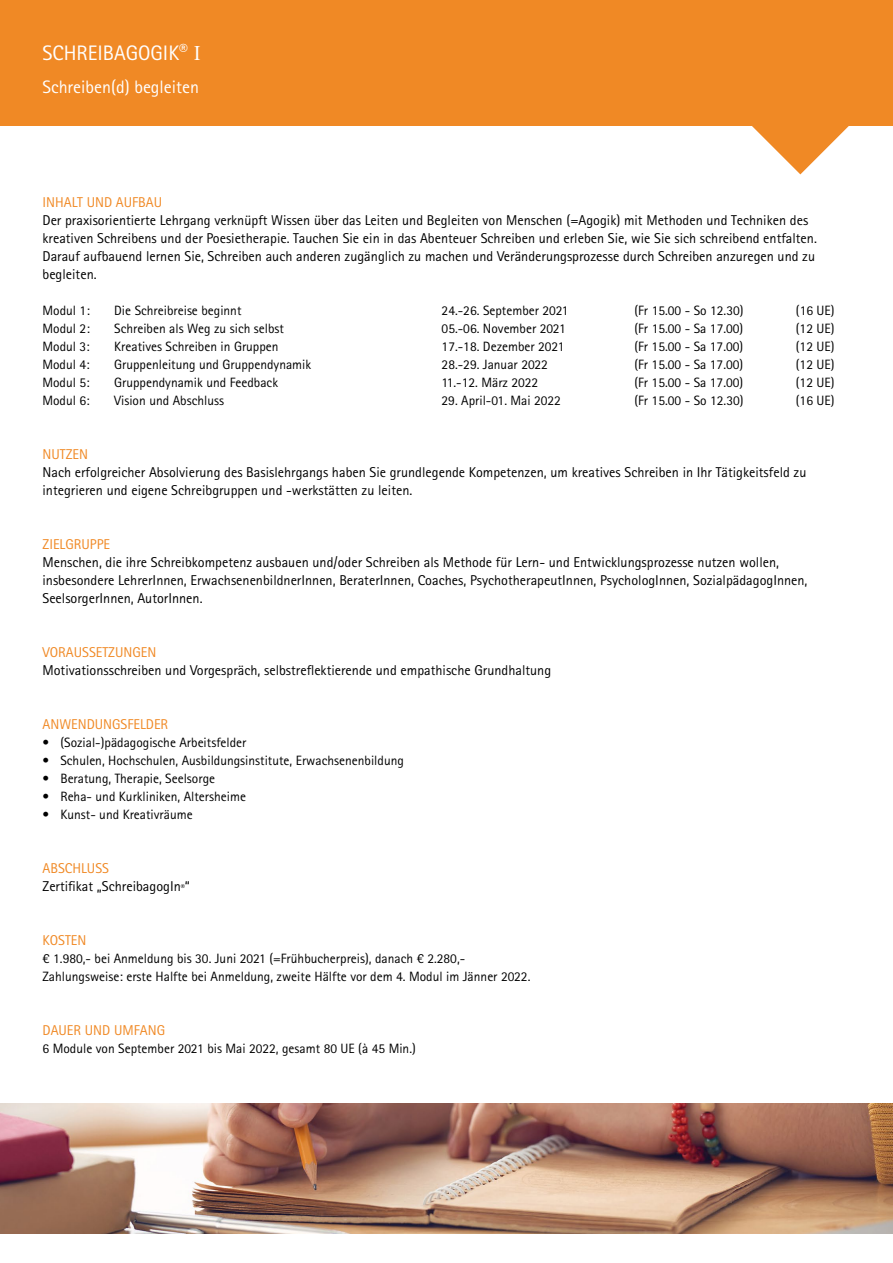
<style>
.page{position:relative;width:893px;height:1263px;background:#fff}
.page>*{position:absolute;margin:0;border:0;box-sizing:border-box;transform-origin:0 0}
.t1{font:21px "Rotis Sans Serif Std";color:#fff}
.t2{font:18px "Rotis Sans Serif Std";color:#fff}
.t3{font:14.25px/18px "Rotis Sans Serif Std";color:#000}
.t4{font:14.25px "Rotis Sans Serif Std";color:#f08925}
.t5{font:13.5px/18px "Rotis Sans Serif Std";color:#000}
.s1{font-family:"Rotis Serif Std"}
.s2{color:#f08925}
.s3{font-size:8.25px}
</style>
<div class="page">
<svg style="left:751px;top:125px;width:99px;height:49px"></svg>
<div style="left:0;top:0;width:893px;height:125px;background:#f08925"></div>
<img style="left:0;top:1103px;width:893px;height:130px">
<h1 class="t1" style="left:42px;top:41px;width:159px">SCHREIBAGOGIK<sup>®</sup> <span class="s1">I</span></h1>
<p class="t2" style="left:42px;top:77px;width:158px">Schreiben(d) begleiten</p>
<p class="t4" style="left:43px;top:194px;width:121px">INHALT UND AUFBAU</p>
<p class="t3" style="left:43px;top:211px;width:776px">Der praxisorientierte Lehrgang verknüpft Wissen über das Leiten und Begleiten von Menschen (=Agogik) mit Methoden und Techniken des kreativen Schreibens und der Poesietherapie. Tauchen Sie ein in das Abenteuer Schreiben und erleben Sie, wie Sie sich schreibend entfalten.<br>Darauf aufbauend lernen Sie, Schreiben auch anderen zugänglich zu machen und Veränderungsprozesse durch Schreiben anzuregen und zu begleiten.</p>
<p class="t5" style="left:43px;top:302px;width:49px">Modul 1:</p>
<p class="t5" style="left:114px;top:302px;width:129px">Die Schreibreise beginnt</p>
<p class="t5" style="left:442px;top:302px;width:129px">24.-26. September 2021</p>
<p class="t5" style="left:634px;top:302px;width:111px">(Fr 15.00 - So 12.30)</p>
<p class="t5" style="left:796px;top:302px;width:40px">(16 UE)</p>
<p class="t5" style="left:43px;top:320px;width:49px">Modul 2:</p>
<p class="t5" style="left:114px;top:320px;width:171px">Schreiben als Weg zu sich selbst</p>
<p class="t5" style="left:442px;top:320px;width:126px">05.-06. November 2021</p>
<p class="t5" style="left:634px;top:320px;width:110px">(Fr 15.00 - Sa 17.00)</p>
<p class="t5" style="left:796px;top:320px;width:40px">(12 UE)</p>
<p class="t5" style="left:42px;top:338px;width:49px">Modul 3:</p>
<p class="t5" style="left:114px;top:338px;width:166px">Kreatives Schreiben in Gruppen</p>
<p class="t5" style="left:442px;top:338px;width:124px">17.-18. Dezember 2021</p>
<p class="t5" style="left:634px;top:338px;width:110px">(Fr 15.00 - Sa 17.00)</p>
<p class="t5" style="left:796px;top:338px;width:40px">(12 UE)</p>
<p class="t5" style="left:42px;top:356px;width:49px">Modul 4:</p>
<p class="t5" style="left:114px;top:356px;width:199px">Gruppenleitung und Gruppendynamik</p>
<p class="t5" style="left:442px;top:356px;width:108px">28.-29. Januar 2022</p>
<p class="t5" style="left:634px;top:356px;width:110px">(Fr 15.00 - Sa 17.00)</p>
<p class="t5" style="left:796px;top:356px;width:40px">(12 UE)</p>
<p class="t5" style="left:42px;top:374px;width:49px">Modul 5:</p>
<p class="t5" style="left:114px;top:374px;width:165px">Gruppendynamik und Feedback</p>
<p class="t5" style="left:442px;top:374px;width:98px">11.-12. März 2022</p>
<p class="t5" style="left:634px;top:374px;width:110px">(Fr 15.00 - Sa 17.00)</p>
<p class="t5" style="left:796px;top:374px;width:40px">(12 UE)</p>
<p class="t5" style="left:42px;top:392px;width:49px">Modul 6:</p>
<p class="t5" style="left:114px;top:392px;width:111px">Vision und Abschluss</p>
<p class="t5" style="left:442px;top:392px;width:121px">29. April-01. Mai 2022</p>
<p class="t5" style="left:634px;top:392px;width:111px">(Fr 15.00 - So 12.30)</p>
<p class="t5" style="left:796px;top:392px;width:40px">(16 UE)</p>
<p class="t4" style="left:43px;top:446px;width:47px">NUTZEN</p>
<p class="t3" style="left:43px;top:463px;width:765px">Nach erfolgreicher Absolvierung des Basislehrgangs haben Sie grundlegende Kompetenzen, um kreatives Schreiben in Ihr Tätigkeitsfeld zu integrieren und eigene Schreibgruppen und -werkstätten zu leiten.</p>
<p class="t4" style="left:43px;top:536px;width:69px">ZIELGRUPPE</p>
<p class="t3" style="left:43px;top:553px;width:766px">Menschen, die ihre Schreibkompetenz ausbauen und/oder Schreiben als Methode für Lern- und Entwicklungsprozesse nutzen wollen, insbesondere LehrerInnen, ErwachsenenbildnerInnen, BeraterInnen, Coaches, PsychotherapeutInnen, PsychologInnen, SozialpädagogInnen,<br>SeelsorgerInnen, AutorInnen.</p>
<p class="t4" style="left:43px;top:644px;width:115px">VORAUSSETZUNGEN</p>
<p class="t3" style="left:43px;top:661px;width:510px">Motivationsschreiben und Vorgespräch, selbstreflektierende und empathische Grundhaltung</p>
<p class="t4" style="left:43px;top:716px;width:127px">ANWENDUNGSFELDER</p>
<p class="t5" style="left:43px;top:734px;width:205px">• (Sozial-)pädagogische Arbeitsfelder</p>
<p class="t5" style="left:43px;top:752px;width:363px">• Schulen, Hochschulen, Ausbildungsinstitute, Erwachsenenbildung</p>
<p class="t5" style="left:43px;top:770px;width:174px">• Beratung, Therapie, Seelsorge</p>
<p class="t5" style="left:43px;top:788px;width:205px">• Reha- und Kurkliniken, Altersheime</p>
<p class="t5" style="left:43px;top:806px;width:152px">• Kunst- und Kreativräume</p>
<p class="t3" style="left:43px;top:859px;width:149px"><span class="s2">ABSCHLUSS<br></span>Zertifikat „SchreibagogIn<span class="s3">®</span>“</p>
<p class="t4" style="left:43px;top:932px;width:45px">KOSTEN</p>
<p class="t5" style="left:43px;top:950px;width:489px">€ 1.980,- bei Anmeldung bis 30. Juni 2021 (=Frühbucherpreis), danach € 2.280,-<br>Zahlungsweise: erste Halfte bei Anmeldung, zweite Hälfte vor dem 4. Modul im Jänner 2022.</p>
<p class="t4" style="left:43px;top:1022px;width:124px">DAUER UND UMFANG</p>
<p class="t5" style="left:43px;top:1040px;width:375px">6 Module von September 2021 bis Mai 2022, gesamt 80 UE (à 45 Min.)</p>
</div>
